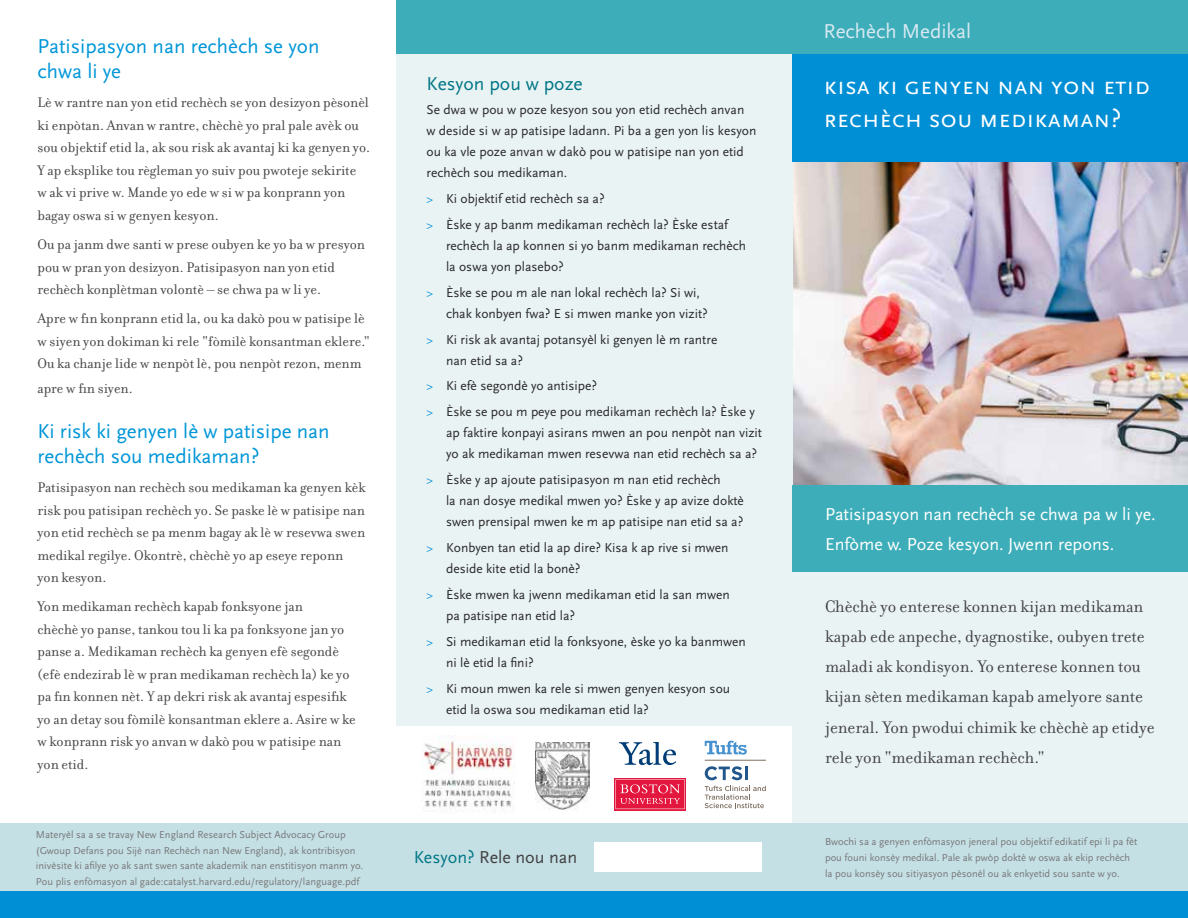
<style>
.page{position:relative;width:1188px;height:918px;background:#fff}
.page>*{position:absolute;margin:0;border:0;box-sizing:border-box;transform-origin:0 0}
.t1{font:25.5px/33px "Scala Sans Caps";color:#fff}
.t2{font:21px/24.8px "Scala Sans";color:#0096d8}
.t3{font:21px "Scala Sans";color:#d8e9f2}
.t4{font:19.5px "Scala Sans";color:#007686}
.t5{font:18px/30px "Filosofia";color:#414042}
.t6{font:18px/30.8px "Scala Sans";color:#fff}
.t7{font:18px "Scala Sans";color:#414042}
.t8{font:15px/22.5px "Filosofia";color:#414042}
.t9{font:13.5px/21px "Scala Sans";color:#292829}
.t10{font:10.5px/15.8px "Scala Sans";color:#77787b}
.s1{font-size:12px;color:#008fd5}
.s2{color:#007686}
</style>
<div class="page">
<img style="left:793px;top:162px;width:395px;height:323px">
<div style="left:396px;top:54px;width:397px;height:672px;background:#e9f3f4"></div>
<div style="left:793px;top:502px;width:395px;height:388px;background:#e9f3f4"></div>
<div style="left:396px;top:0;width:792px;height:54px;background:#3daeb9"></div>
<div style="left:0;top:824px;width:1188px;height:72px;background:#c5e0e4"></div>
<div style="left:595px;top:842px;width:167px;height:30px;background:#fff"></div>
<div style="left:793px;top:54px;width:395px;height:108px;background:#008fd5"></div>
<div style="left:793px;top:485px;width:395px;height:86px;background:#3daeb9"></div>
<div style="left:0;top:891px;width:1188px;height:27px;background:#008fd5"></div>
<svg style="left:619px;top:742px;width:57px;height:23px"></svg>
<img style="left:422px;top:736px;width:93px;height:77px">
<svg style="left:705px;top:786px;width:61px;height:22px"></svg>
<svg style="left:705px;top:766px;width:43px;height:14px"></svg>
<hr style="left:705px;top:760px;width:61px;height:1px;background:#7d6e61">
<svg style="left:705px;top:741px;width:42px;height:14px"></svg>
<svg style="left:614px;top:778px;width:72px;height:32px"></svg>
<svg style="left:615px;top:779px;width:70px;height:30px;background:#e63859"></svg>
<img style="left:536px;top:742px;width:53px;height:69px">
<h2 class="t2" style="left:38px;top:35px;width:284px">Patisipasyon nan rechèch se yon chwa li ye</h2>
<p class="t8" style="left:38px;top:92px;width:334px">Lè w rantre nan yon etid rechèch se yon desizyon pèsonèl ki enpòtan. Anvan w rantre, chèchè yo pral pale avèk ou sou objektif etid la, ak sou risk ak avantaj ki ka genyen yo.<br>Y ap eksplike tou règleman yo suiv pou pwoteje sekirite<br>w ak vi prive w. Mande yo ede w si w pa konprann yon bagay oswa si w genyen kesyon.</p>
<p class="t8" style="left:38px;top:233px;width:329px">Ou pa janm dwe santi w prese oubyen ke yo ba w presyon pou w pran yon desizyon. Patisipasyon nan yon etid rechèch konplètman volontè – se chwa pa w li ye.</p>
<p class="t8" style="left:38px;top:308px;width:334px">Apre w fin konprann etid la, ou ka dakò pou w patisipe lè w siyen yon dokiman ki rele "fòmilè konsantman eklere."<br>Ou ka chanje lide w nenpòt lè, pou nenpòt rezon, menm</p>
<p class="t8" style="left:38px;top:377px;width:97px">apre w fin siyen.</p>
<h2 class="t2" style="left:38px;top:419px;width:294px">Ki risk ki genyen lè w patisipe nan rechèch sou medikaman?</h2>
<p class="t8" style="left:38px;top:476px;width:330px">Patisipasyon nan rechèch sou medikaman ka genyen kèk risk pou patisipan rechèch yo. Se paske lè w patisipe nan yon etid rechèch se pa menm bagay ak lè w resevwa swen medikal regilye. Okontrè, chèchè yo ap eseye reponn yon kesyon.</p>
<p class="t8" style="left:38px;top:596px;width:320px">Yon medikaman rechèch kapab fonksyone jan<br>chèchè yo panse, tankou tou li ka pa fonksyone jan yo panse a. Medikaman rechèch ka genyen efè segondè (efè endezirab lè w pran medikaman rechèch la) ke yo pa fin konnen nèt. Y ap dekri risk ak avantaj espesifik yo an detay sou fòmilè konsantman eklere a. Asire w ke w konprann risk yo anvan w dakò pou w patisipe nan yon etid.</p>
<p class="t10" style="left:36px;top:827px;width:329px">Materyèl sa a se travay New England Research Subject Advocacy Group (Gwoup Defans pou Sijè nan Rechèch nan New England), ak kontribisyon inivèsite ki afilye yo ak sant swen sante akademik nan enstitisyon manm yo.<br>Pou plis enfòmasyon al gade:catalyst.harvard.edu/regulatory/language.pdf</p>
<h3 class="t4" style="left:427px;top:73px;width:158px">Kesyon pou w poze</h3>
<p class="t9" style="left:427px;top:99px;width:331px">Se dwa w pou w poze kesyon sou yon etid rechèch anvan w deside si w ap patisipe ladann. Pi ba a gen yon lis kesyon ou ka vle poze anvan w dakò pou w patisipe nan yon etid rechèch sou medikaman.</p>
<p class="t9" style="left:427px;top:186px;width:303px;line-height:25.8px"><span class="s1">&gt;</span> Ki objektif etid rechèch sa a?<br><span class="s1">&gt;</span> Èske y ap banm medikaman rechèch la? Èske estaf</p>
<p class="t9" style="left:446px;top:235px;width:301px">rechèch la ap konnen si yo banm medikaman rechèch la oswa yon plasebo?</p>
<p class="t9" style="left:446px;top:282px;width:263px;text-indent:-20px"><span class="s1">&gt;</span> Èske se pou m ale nan lokal rechèch la? Si wi, chak konbyen fwa? E si mwen manke yon vizit?</p>
<p class="t9" style="left:446px;top:329px;width:273px;text-indent:-20px"><span class="s1">&gt;</span> Ki risk ak avantaj potansyèl ki genyen lè m rantre nan etid sa a?</p>
<p class="t9" style="left:427px;top:373px;width:330px;line-height:25.8px"><span class="s1">&gt;</span> Ki efè segondè yo antisipe?<br><span class="s1">&gt;</span> Èske se pou m peye pou medikaman rechèch la? Èske y</p>
<p class="t9" style="left:446px;top:423px;width:318px">ap faktire konpayi asirans mwen an pou nenpòt nan vizit yo ak medikaman mwen resevwa nan etid rechèch sa a?</p>
<p class="t9" style="left:446px;top:469px;width:299px;text-indent:-20px"><span class="s1">&gt;</span> Èske y ap ajoute patisipasyon m nan etid rechèch<br>la nan dosye medikal mwen yo? Èske y ap avize doktè swen prensipal mwen ke m ap patisipe nan etid sa a?</p>
<p class="t9" style="left:446px;top:537px;width:284px;text-indent:-20px"><span class="s1">&gt;</span> Konbyen tan etid la ap dire? Kisa k ap rive si mwen deside kite etid la bonè?</p>
<p class="t9" style="left:446px;top:584px;width:285px;text-indent:-20px"><span class="s1">&gt;</span> Èske mwen ka jwenn medikaman etid la san mwen pa patisipe nan etid la?</p>
<p class="t9" style="left:446px;top:631px;width:301px;text-indent:-20px"><span class="s1">&gt;</span> Si medikaman etid la fonksyone, èske yo ka banmwen ni lè etid la fini?</p>
<p class="t9" style="left:446px;top:678px;width:286px;text-indent:-20px"><span class="s1">&gt;</span> Ki moun mwen ka rele si mwen genyen kesyon sou etid la oswa sou medikaman etid la?</p>
<p class="t7" style="left:414px;top:847px;width:165px"><span class="s2">Kesyon?</span> Rele nou nan</p>
<h2 class="t3" style="left:824px;top:20px;width:149px">Rechèch Medikal</h2>
<h1 class="t1" style="left:824px;top:70px;width:328px">kisa ki genyen nan yon etid rechèch sou medikaman?</h1>
<p class="t6" style="left:825px;top:499px;width:332px">Patisipasyon nan rechèch se chwa pa w li ye.<br>Enfòme w. Poze kesyon. Jwenn repons.</p>
<p class="t5" style="left:825px;top:592px;width:331px">Chèchè yo enterese konnen kijan medikaman kapab ede anpeche, dyagnostike, oubyen trete maladi ak kondisyon. Yo enterese konnen tou kijan sèten medikaman kapab amelyore sante jeneral. Yon pwodui chimik ke chèchè ap etidye rele yon "medikaman rechèch."</p>
<p class="t10" style="left:825px;top:834px;width:314px">Bwochi sa a genyen enfòmasyon jeneral pou objektif edikatif epi li pa fèt pou founi konsèy medikal. Pale ak pwòp doktè w oswa ak ekip rechèch la pou konsèy sou sitiyasyon pèsonèl ou ak enkyetid sou sante w yo.</p>
</div>
